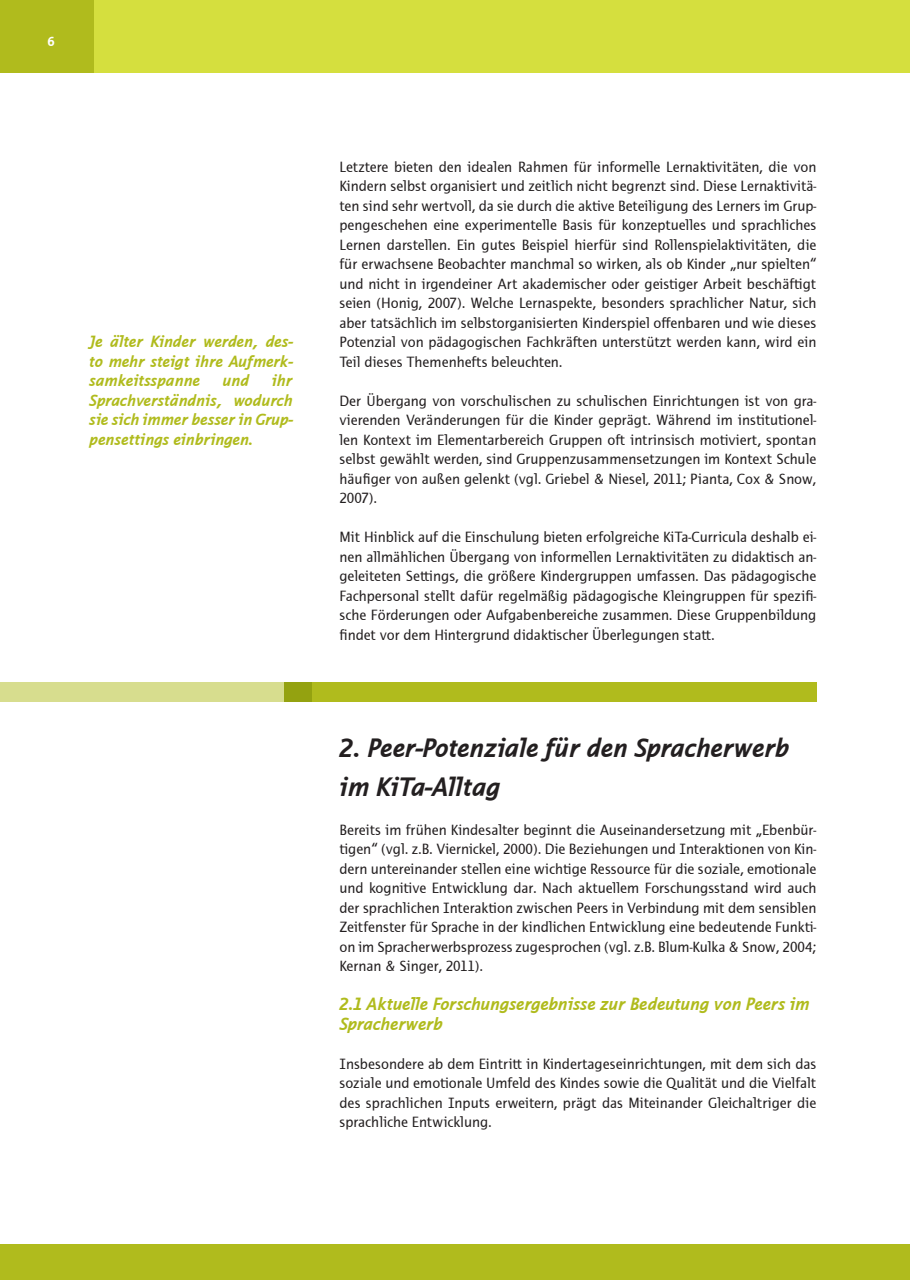
<style>
.page{position:relative;width:910px;height:1280px;background:#fff}
.page>*{position:absolute;margin:0;border:0;box-sizing:border-box;transform-origin:0 0}
.Headline_2{font:italic 700 27px/39px "Thordis Sans EF";letter-spacing:-.015em;color:#231f20}
.Zwischenüberschrifte{font:italic 700 18px/19.5px "Thordis Sans EF";letter-spacing:-.015em;color:#b0bb1d}
.Infospalte_Headline{font:italic 700 16.5px/19.5px "Thordis Sans EF";letter-spacing:-.015em;color:#b0bb1d;text-align:justify}
.Fließtext{font:15px/19.5px "Thordis Sans EF";color:#231f20;text-align:justify}
.t1{font:700 13.5px "Thordis Sans EF";color:#fff}
</style>
<div class="page">
<div style="left:0;top:1244px;width:901px;height:36px;background:#b0bb1d"></div>
<div style="left:0;top:0;width:901px;height:72px;background:#d5df3e"></div>
<div style="left:0;top:0;width:94px;height:72px;background:#b0bb1d"></div>
<div style="left:901px;top:1244px;width:9px;height:36px;background:#b0bb1d"></div>
<div style="left:901px;top:0;width:9px;height:72px;background:#d5df3e"></div>
<div style="left:284px;top:682px;width:532px;height:20px;background:#b0bb1d"></div>
<svg style="left:0;top:682px;width:312px;height:20px;background:#d0d782"></svg>
<p class="t1" style="left:47px;top:34px;width:9px">6</p>
<p class="Infospalte_Headline" style="left:89px;top:332px;width:206px">Je älter Kinder werden, des&shy;to mehr steigt ihre Aufmerk&shy;samkeitsspanne</p>
<p class="Infospalte_Headline" style="left:89px;top:371px;width:206px;text-indent:183px">ihr Sprachverständnis, wodurch sie sich immer besser in Grup&shy;pensettings einbringen.</p>
<p class="Infospalte_Headline" style="left:223px;top:371px;width:28px">und</p>
<p class="Fließtext" style="left:339px;top:157px;width:478px">Letztere bieten den idealen Rahmen für informelle Lernaktivitäten, die von Kindern selbst organisiert und zeitlich nicht begrenzt sind. Diese Lernaktivitä&shy;ten sind sehr wertvoll, da sie durch die aktive Beteiligung des Lerners im Grup&shy;pengeschehen eine experimentelle Basis für konzeptuelles und sprachliches Lernen darstellen. Ein gutes Beispiel hierfür sind Rollenspielaktivitäten, die für erwachsene Beobachter manchmal so wirken, als ob Kinder „nur spielten“ und nicht in irgendeiner Art akademischer oder geistiger Arbeit beschäftigt seien (Honig, 2007). Welche Lernaspekte, besonders sprachlicher Natur, sich aber tatsächlich im selbstorganisierten Kinderspiel offenbaren und wie dieses Potenzial von pädagogischen Fachkräften unterstützt werden kann, wird ein Teil dieses Themenhefts beleuchten.</p>
<p class="Fließtext" style="left:339px;top:391px;width:478px">Der Übergang von vorschulischen zu schulischen Einrichtungen ist von gra&shy;vierenden Veränderungen für die Kinder geprägt. Während im institutionel&shy;len Kontext im Elementarbereich Gruppen oft intrinsisch motiviert, spontan selbst gewählt werden, sind Gruppenzusammensetzungen im Kontext Schule häufiger von außen gelenkt (vgl. Griebel &amp; Niesel, 2011; Pianta, Cox &amp; Snow, 2007).</p>
<p class="Fließtext" style="left:339px;top:527px;width:478px">Mit Hinblick auf die Einschulung bieten erfolgreiche KiTa-Curricula deshalb ei&shy;nen allmählichen Übergang von informellen Lernaktivitäten zu didaktisch an&shy;geleiteten Settings, die größere Kindergruppen umfassen. Das pädagogische Fachpersonal stellt dafür regelmäßig pädagogische Kleingruppen für spezifi&shy;sche Förderungen oder Aufgabenbereiche zusammen. Diese Gruppenbildung findet vor dem Hintergrund didaktischer Überlegungen statt.</p>
<p class="Headline_2" style="left:339px;top:728px;width:451px">2. Peer-Potenziale für den Spracherwerb im KiTa-Alltag</p>
<p class="Fließtext" style="left:339px;top:820px;width:478px">Bereits im frühen Kindesalter beginnt die Auseinandersetzung mit „Ebenbür&shy;tigen“ (vgl. z.B. Viernickel, 2000). Die Beziehungen und Interaktionen von Kin&shy;dern untereinander stellen eine wichtige Ressource für die soziale, emotionale und kognitive Entwicklung dar. Nach aktuellem Forschungsstand wird auch der sprachlichen Interaktion zwischen Peers in Verbindung mit dem sensiblen Zeitfenster für Sprache in der kindlichen Entwicklung eine bedeutende Funkti&shy;on im Spracherwerbsprozess zugesprochen (vgl. z.B. Blum-Kulka &amp; Snow, 2004; Kernan &amp; Singer, 2011).</p>
<p class="Zwischenüberschrifte" style="left:339px;top:994px;width:472px">2.1 Aktuelle Forschungsergebnisse zur Bedeutung von Peers im<br>Spracherwerb</p>
<p class="Fließtext" style="left:339px;top:1054px;width:478px">Insbesondere ab dem Eintritt in Kindertageseinrichtungen, mit dem sich das soziale und emotionale Umfeld des Kindes sowie die Qualität und die Vielfalt des sprachlichen Inputs erweitern, prägt das Miteinander Gleichaltriger die sprachliche Entwicklung.</p>
</div>
